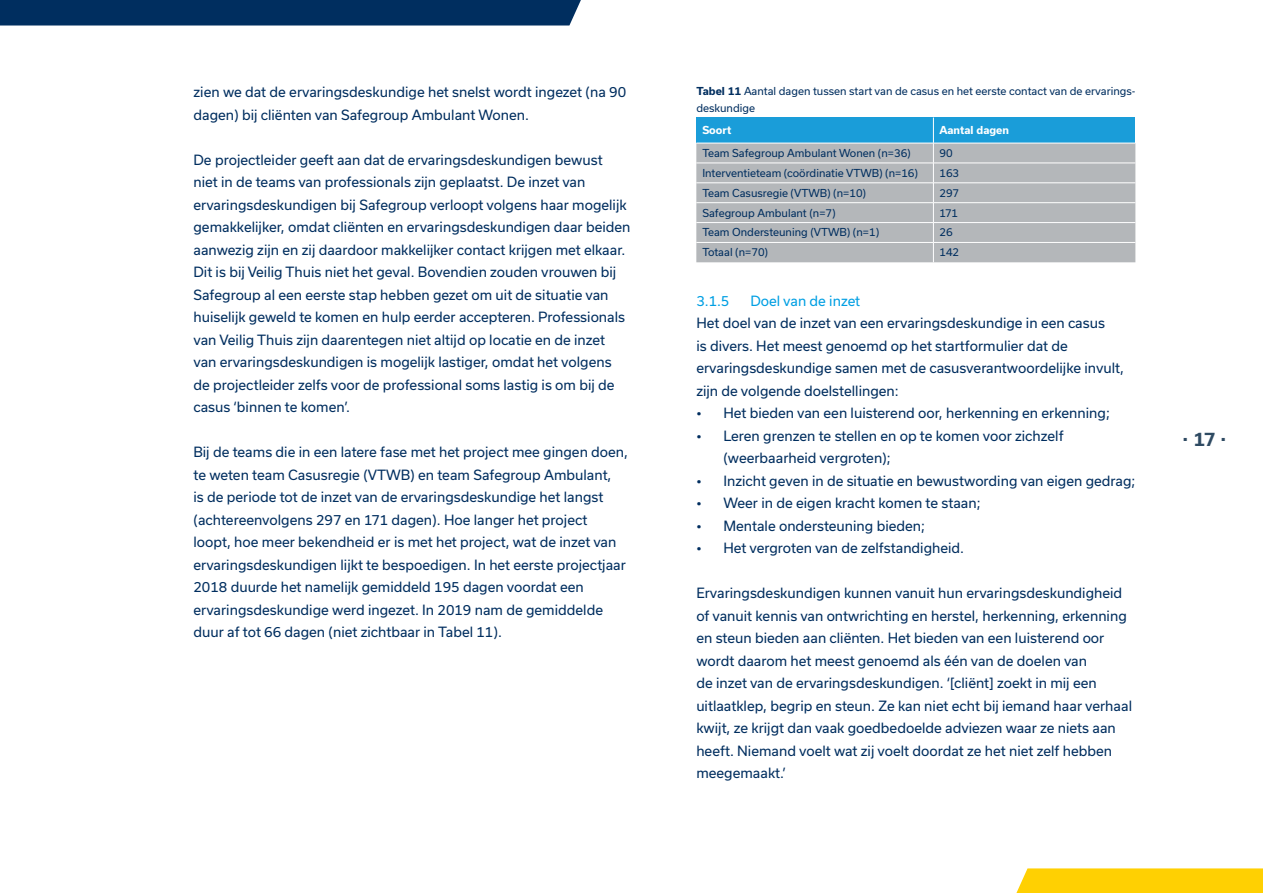
<style>
.page{position:relative;width:1263px;height:893px;background:#fff}
.page>*{position:absolute;margin:0;border:0;box-sizing:border-box;transform-origin:0 0}
.t1{font:700 18px "Usual";color:#2e4a62}
.t2{font:13.5px/22.5px "Usual";color:#002e5f}
.t3{font:13.5px "Usual";color:#009fe3}
.t4{font:10.5px/16.5px "Usual";color:#002e5f}
.t5{font:700 10.5px "Usual";color:#fff}
.s1{font-weight:700}
</style>
<div class="page">
<div style="left:1016px;top:868px;width:247px;height:25px;background:#ffd002"></div>
<div style="left:0;top:0;width:581px;height:26px;background:#002e5f"></div>
<div style="left:696px;top:118px;width:237px;height:25px;background:#1a9dd9"></div>
<div style="left:933px;top:118px;width:202px;height:25px;background:#1a9dd9"></div>
<div style="left:696px;top:144px;width:439px;height:118px;background:#b4b7ba"></div>
<hr style="left:696px;top:163px;width:237px;height:1px;background:#fff">
<hr style="left:933px;top:163px;width:202px;height:1px;background:#fff">
<hr style="left:696px;top:183px;width:237px;height:1px;background:#fff">
<hr style="left:933px;top:183px;width:202px;height:1px;background:#fff">
<hr style="left:696px;top:202px;width:237px;height:1px;background:#fff">
<hr style="left:933px;top:202px;width:202px;height:1px;background:#fff">
<hr style="left:696px;top:222px;width:237px;height:1px;background:#fff">
<hr style="left:933px;top:222px;width:202px;height:1px;background:#fff">
<hr style="left:696px;top:242px;width:237px;height:1px;background:#fff">
<hr style="left:933px;top:242px;width:202px;height:1px;background:#fff">
<svg style="left:933px;top:118px;width:1px;height:144px"></svg>
<p class="t2" style="left:193px;top:81px;width:434px">zien we dat de ervaringsdeskundige het snelst wordt ingezet (na 90 dagen) bij cliënten van Safegroup Ambulant Wonen.</p>
<p class="t2" style="left:193px;top:148px;width:439px">De projectleider geeft aan dat de ervaringsdeskundigen bewust<br>niet in de teams van professionals zijn geplaatst. De inzet van ervaringsdeskundigen bij Safegroup verloopt volgens haar mogelijk gemakkelijker, omdat cliënten en ervaringsdeskundigen daar beiden aanwezig zijn en zij daardoor makkelijker contact krijgen met elkaar.<br>Dit is bij Veilig Thuis niet het geval. Bovendien zouden vrouwen bij Safegroup al een eerste stap hebben gezet om uit de situatie van huiselijk geweld te komen en hulp eerder accepteren. Professionals van Veilig Thuis zijn daarentegen niet altijd op locatie en de inzet van ervaringsdeskundigen is mogelijk lastiger, omdat het volgens de projectleider zelfs voor de professional soms lastig is om bij de casus ‘binnen te komen’.</p>
<p class="t2" style="left:193px;top:441px;width:436px">Bij de teams die in een latere fase met het project mee gingen doen, te weten team Casusregie (VTWB) en team Safegroup Ambulant,<br>is de periode tot de inzet van de ervaringsdeskundige het langst (achtereenvolgens 297 en 171 dagen). Hoe langer het project loopt, hoe meer bekendheid er is met het project, wat de inzet van ervaringsdeskundigen lijkt te bespoedigen. In het eerste projectjaar 2018 duurde het namelijk gemiddeld 195 dagen voordat een ervaringsdeskundige werd ingezet. In 2019 nam de gemiddelde duur af tot 66 dagen (niet zichtbaar in Tabel 11).</p>
<p class="t4" style="left:696px;top:83px;width:441px"><span class="s1">Tabel 11</span> Aantal dagen tussen start van de casus en het eerste contact van de ervarings&shy;deskundige</p>
<p class="t5" style="left:702px;top:124px;width:30px">Soort</p>
<p class="t5" style="left:939px;top:124px;width:71px">Aantal dagen</p>
<p class="t4" style="left:702px;top:145px;width:210px">Team Safegroup Ambulant Wonen (n=36)</p>
<p class="t4" style="left:939px;top:145px;width:15px">90</p>
<p class="t4" style="left:702px;top:165px;width:217px">Interventieteam (coördinatie VTWB) (n=16)</p>
<p class="t4" style="left:939px;top:165px;width:21px">163</p>
<p class="t4" style="left:702px;top:184px;width:165px">Team Casusregie (VTWB) (n=10)</p>
<p class="t4" style="left:939px;top:184px;width:21px">297</p>
<p class="t4" style="left:702px;top:204px;width:135px">Safegroup Ambulant (n=7)</p>
<p class="t4" style="left:939px;top:204px;width:20px">171</p>
<p class="t4" style="left:702px;top:224px;width:178px">Team Ondersteuning (VTWB) (n=1)</p>
<p class="t4" style="left:939px;top:224px;width:15px">26</p>
<p class="t4" style="left:702px;top:244px;width:67px">Totaal (n=70)</p>
<p class="t4" style="left:939px;top:244px;width:21px">142</p>
<p class="t3" style="left:696px;top:293px;width:35px">3.1.5</p>
<p class="t3" style="left:750px;top:293px;width:111px">Doel van de inzet</p>
<p class="t2" style="left:696px;top:312px;width:429px">Het doel van de inzet van een ervaringsdeskundige in een casus<br>is divers. Het meest genoemd op het startformulier dat de ervaringsdeskundige samen met de casusverantwoordelijke invult, zijn de volgende doelstellingen:</p>
<p class="t2" style="left:696px;top:402px;width:415px">• Het bieden van een luisterend oor, herkenning en erkenning;</p>
<p class="t2" style="left:723px;top:425px;width:342px;text-indent:-27px">• Leren grenzen te stellen en op te komen voor zichzelf (weerbaarheid vergroten);</p>
<p class="t2" style="left:696px;top:470px;width:440px">• Inzicht geven in de situatie en bewustwording van eigen gedrag;</p>
<p class="t2" style="left:696px;top:492px;width:286px">• Weer in de eigen kracht komen te staan;</p>
<p class="t2" style="left:696px;top:515px;width:230px">• Mentale ondersteuning bieden;</p>
<p class="t2" style="left:696px;top:537px;width:269px">• Het vergroten van de zelfstandigheid.</p>
<p class="t2" style="left:696px;top:582px;width:437px">Ervaringsdeskundigen kunnen vanuit hun ervaringsdeskundigheid of vanuit kennis van ontwrichting en herstel, herkenning, erkenning en steun bieden aan cliënten. Het bieden van een luisterend oor wordt daarom het meest genoemd als één van de doelen van<br>de inzet van de ervaringsdeskundigen. ‘[cliënt] zoekt in mij een uitlaatklep, begrip en steun. Ze kan niet echt bij iemand haar verhaal kwijt, ze krijgt dan vaak goedbedoelde adviezen waar ze niets aan heeft. Niemand voelt wat zij voelt doordat ze het niet zelf hebben meegemaakt.’</p>
<h1 class="t1" style="left:1182px;top:426px;width:45px">. 17 .</h1>
</div>
